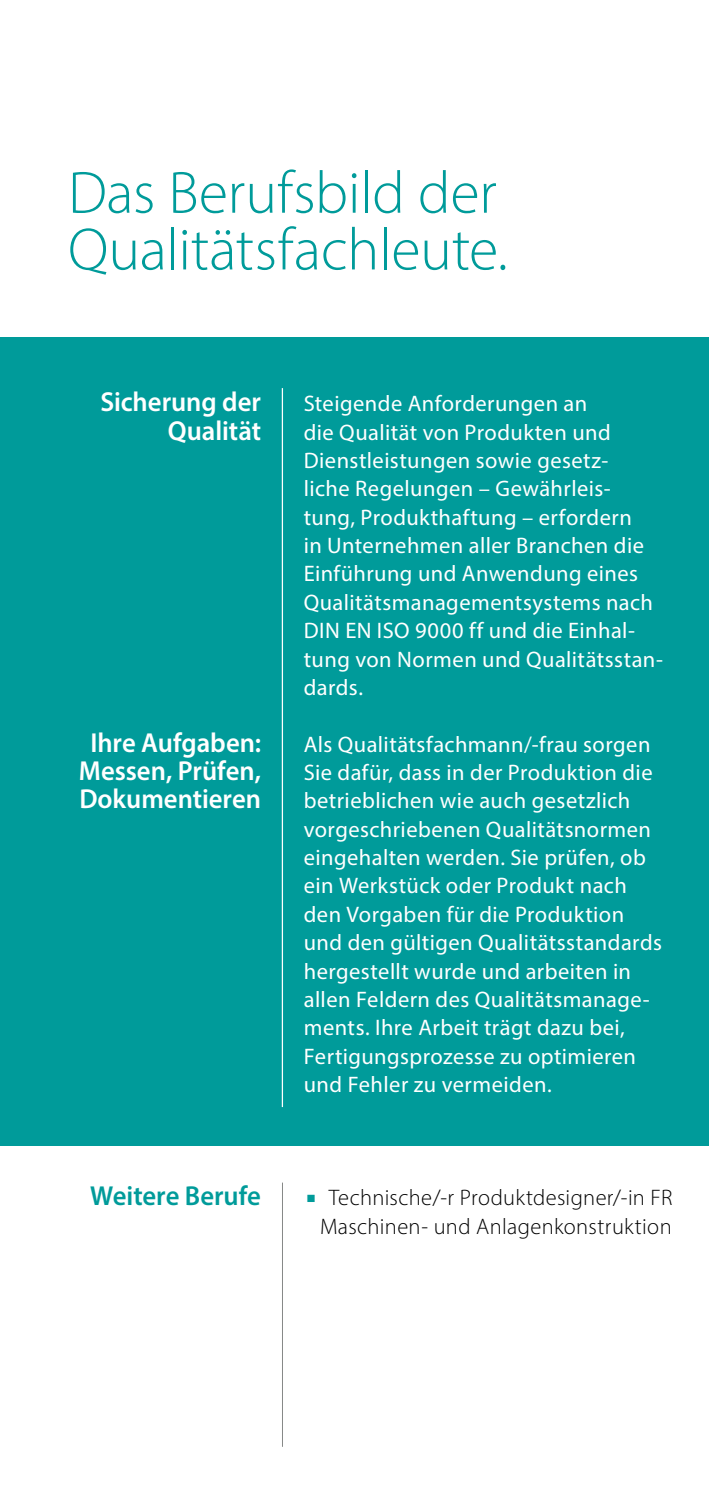
<style>
.page{position:relative;width:709px;height:1489px;background:#fff}
.page>*{position:absolute;margin:0;border:0;box-sizing:border-box;transform-origin:0 0}
.t1{font:300 60px/56.8px "Myriad Pro";letter-spacing:-.005em;color:#009b9a}
.t2{font:600 27.5px/28.2px "Myriad Pro";color:#fff;text-align:right}
.t3{font:600 27.5px "Myriad Pro";color:#009b9a}
.t4{font:22.5px/28.2px "Myriad Pro";letter-spacing:.02em;color:#fff}
.t5{font:300 22.5px/28.2px "Myriad Pro";letter-spacing:.015em;color:#000;text-align:center}
.s1{color:#009b9a}
</style>
<div class="page">
<div style="left:0;top:337px;width:709px;height:808px;background:#009b9a"></div>
<hr style="left:282px;top:388px;width:1px;height:718px;background:#fff">
<hr style="left:282px;top:1182px;width:1px;height:264px;background:#878988">
<h1 class="t1" style="left:68px;top:164px;width:441px">Das Berufsbild der<br>Qualitätsfachleute.</h1>
<p class="t2" style="left:100px;top:387px;width:162px">Sicherung der<br>Qualität</p>
<p class="t2" style="left:79px;top:727px;width:184px;text-align:center">Ihre Aufgaben:<br>Messen, Prüfen,<br>Dokumentieren</p>
<p class="t4" style="left:304px;top:389px;width:361px">Steigende Anforderungen an<br>die Qualität von Produkten und<br>Dienstleistungen sowie gesetz-<br>liche Regelungen – Gewährleis&shy;tung, Produkthaftung – erfordern<br>in Unternehmen aller Branchen die<br>Einführung und Anwendung eines<br>Qualitätsmanagementsystems nach<br>DIN EN ISO 9000 ff und die Einhal&shy;tung von Normen und Qualitätsstan&shy;dards.</p>
<p class="t4" style="left:304px;top:729px;width:360px">Als Qualitätsfachmann/-frau sorgen Sie dafür, dass in der Produktion die betrieblichen wie auch gesetzlich vorgeschriebenen Qualitätsnormen eingehalten werden. Sie prüfen, ob ein Werkstück oder Produkt nach den Vorgaben für die Produktion und den gültigen Qualitätsstandards hergestellt wurde und arbeiten in allen Feldern des Qualitätsmanage&shy;ments. Ihre Arbeit trägt dazu bei, Fertigungsprozesse zu optimieren und Fehler zu vermeiden.</p>
<p class="t3" style="left:90px;top:1178px;width:172px">Weitere Berufe</p>
<p class="t5" style="left:306px;top:1183px;width:367px"><span class="s1">■</span> Technische/-r Produktdesigner/-in FR<br>Maschinen- und Anlagenkonstruktion</p>
</div>
